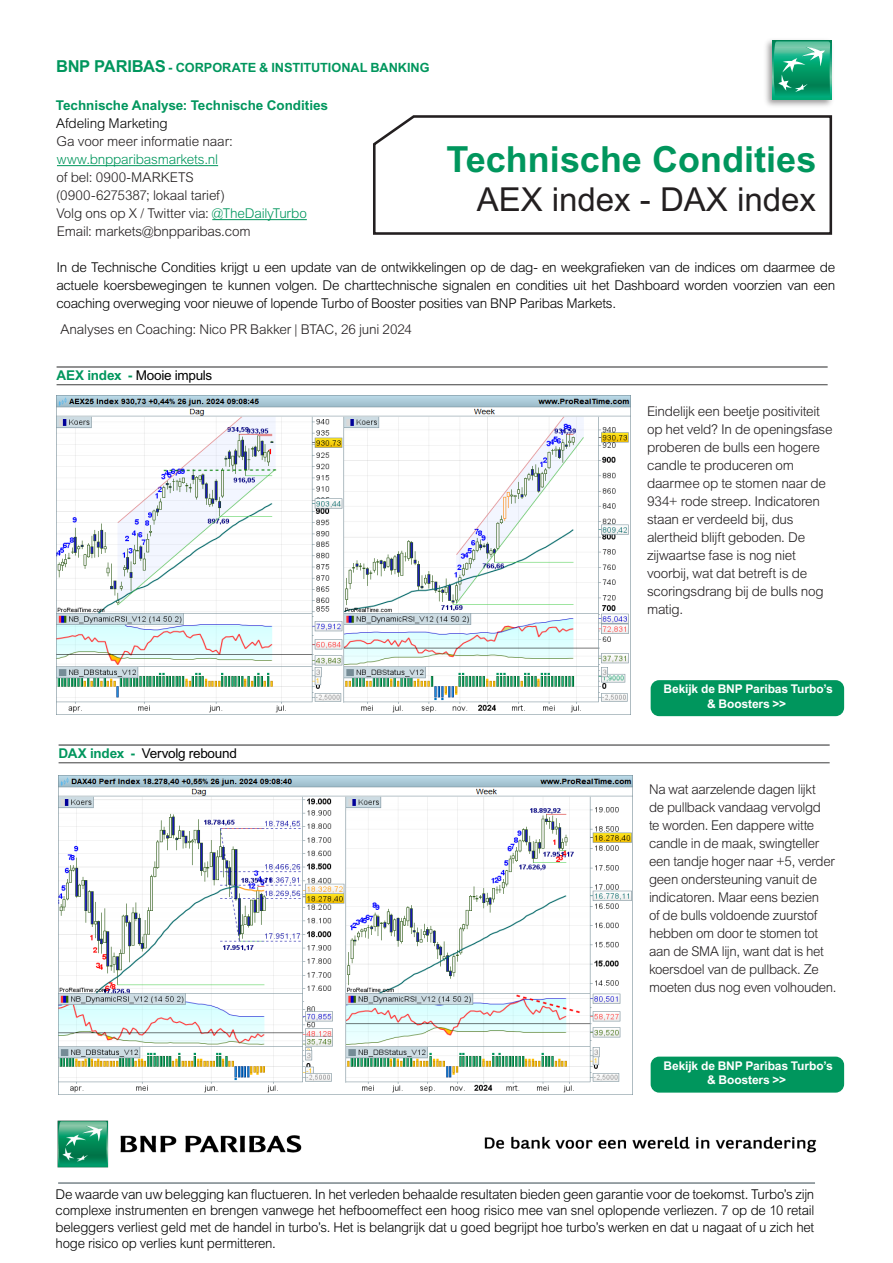
<style>
.page{position:relative;width:893px;height:1263px;background:#fff}
.page>*{position:absolute;margin:0;border:0;box-sizing:border-box;transform-origin:0 0}
.Réf_8_couv{font:700 36px "Arial MT Std";color:#00965d}
.Réf_8_couv-2{font:33px "Arial MT Std";color:#231f20}
.Body{font:300 13.5px/18px "Arial MT Std";letter-spacing:-.025em;color:#231f20}
.Basisalinea{font:300 13.5px/16.5px "Arial MT Std";letter-spacing:-.02em;color:#000;text-align:justify}
.Body-2{font:300 13.5px/18px "Arial MT Std";letter-spacing:-.025em;color:#000;text-align:justify}
.Intro_text_14_16pt{font:300 13.5px/18px "Arial MT Std";letter-spacing:-.015em;color:#231f20}
.Business_area_8_5_9pt{font:300 13.5px "Arial MT Std";letter-spacing:-.015em;color:#231f20}
.Basisalinea-2{font:13.5px "Arial MT Std";letter-spacing:-.02em;color:#000}
.Subheading_level_1_9_12pt_P646{font:700 13.5px "Arial MT Std";letter-spacing:-.005em;color:#00965d}
.Subheading_level_1_9_12pt_P646-2{font:300 13.5px "Arial MT Std";letter-spacing:-.01em;color:#231f20}
.Subheading_level_1_9_12pt_P646-3{font:300 13.5px "Arial MT Std";letter-spacing:-.01em;color:#000}
.Business_area_8_5_9pt-2{font:700 12.75px "Arial MT Std";letter-spacing:-.005em;color:#00965d}
.t1{font:700 12px/14.4px "Arial MT Std";letter-spacing:-.01em;color:#fff;text-align:center}
.s1{font-size:16.5px}
.s2{color:#00965d}
.s3{font-weight:700;color:#00965d}
</style>
<div class="page">
<img style="left:484px;top:1136px;width:333px;height:17px">
<img style="left:57px;top:1120px;width:245px;height:48px">
<svg style="left:373px;top:115px;width:460px;height:120px"></svg>
<img style="left:765px;top:40px;width:67px;height:66px">
<svg style="left:772px;top:40px;width:59px;height:59px"></svg>
<svg style="left:774px;top:41px;width:56px;height:56px"></svg>
<hr style="left:57px;top:366px;width:771px;height:2px;background:#3e3e3f">
<hr style="left:57px;top:384px;width:771px;height:1px;background:#3e3e3f">
<img style="left:56px;top:396px;width:574px;height:319px">
<hr style="left:59px;top:744px;width:771px;height:2px;background:#3e3e3f">
<hr style="left:59px;top:762px;width:771px;height:1px;background:#3e3e3f">
<img style="left:58px;top:776px;width:574px;height:319px">
<hr style="left:57px;top:165px;width:161px;height:1px;background:#00965d">
<hr style="left:212px;top:219px;width:95px;height:1px;background:#00965d">
<hr style="left:58px;top:1182px;width:757px;height:2px;background:#78848a">
<div style="left:651px;top:680px;width:193px;height:36px;background:#00965d;border-radius:9px"></div>
<div style="left:651px;top:1056px;width:193px;height:36px;background:#00965d;border-radius:9px"></div>
<p class="Business_area_8_5_9pt-2" style="left:56px;top:60px;width:375px"><span class="s1">BNP PARIBAS</span> - CORPORATE &amp; INSTITUTIONAL BANKING</p>
<p class="Subheading_level_1_9_12pt_P646" style="left:56px;top:98px;width:274px">Technische Analyse: Technische Condities</p>
<p class="Subheading_level_1_9_12pt_P646-3" style="left:56px;top:116px;width:113px">Afdeling Marketing</p>
<p class="Subheading_level_1_9_12pt_P646-2" style="left:56px;top:134px;width:178px">Ga voor meer informatie naar:</p>
<p class="Intro_text_14_16pt" style="left:56px;top:151px;width:252px"><span class="s2">www.bnpparibasmarkets.nl<br></span>of bel: 0900-MARKETS<br>(0900-6275387; lokaal tarief)<br>Volg ons op X / Twitter via: <span class="s2">@TheDailyTurbo</span></p>
<p class="Intro_text_14_16pt" style="left:57px;top:223px;width:195px">Email: markets@bnpparibas.com</p>
<p class="Réf_8_couv" style="left:447px;top:138px;width:371px">Technische Condities</p>
<p class="Réf_8_couv-2" style="left:477px;top:181px;width:341px">AEX index - DAX index</p>
<p class="Body-2" style="left:56px;top:259px;width:780px">In de Technische Condities krijgt u een update van de ontwikkelingen op de dag- en weekgrafieken van de indices om daarmee de actuele koersbewegingen te kunnen volgen. De charttechnische signalen en condities uit het Dashboard worden voorzien van een coaching overweging voor nieuwe of lopende Turbo of Booster posities van BNP Paribas Markets.</p>
<p class="Business_area_8_5_9pt" style="left:61px;top:322px;width:353px">Analyses en Coaching: Nico PR Bakker | BTAC, 26 juni 2024</p>
<p class="Basisalinea-2" style="left:57px;top:368px;width:157px"><span class="s3">AEX index -</span> Mooie impuls</p>
<p class="Basisalinea-2" style="left:59px;top:746px;width:180px"><span class="s3">DAX index -</span> Vervolg rebound</p>
<p class="Body" style="left:647px;top:403px;width:187px">Eindelijk een beetje positiviteit op het veld? In de openingsfase proberen de bulls een hogere candle te produceren om daarmee op te stomen naar de<br>934+ rode streep. Indicatoren staan er verdeeld bij, dus alertheid blijft geboden. De zijwaartse fase is nog niet voorbij, wat dat betreft is de scoringsdrang bij de bulls nog matig.</p>
<p class="t1" style="left:664px;top:682px;width:171px">Bekijk de BNP Paribas Turbo’s &amp; Boosters &gt;&gt;</p>
<p class="Body" style="left:649px;top:781px;width:189px">Na wat aarzelende dagen lijkt<br>de pullback vandaag vervolgd<br>te worden. Een dappere witte candle in de maak, swingteller een tandje hoger naar +5, verder geen ondersteuning vanuit de indicatoren. Maar eens bezien<br>of de bulls voldoende zuurstof hebben om door te stomen tot aan de SMA lijn, want dat is het koersdoel van de pullback. Ze moeten dus nog even volhouden.</p>
<p class="t1" style="left:664px;top:1058px;width:171px">Bekijk de BNP Paribas Turbo’s &amp; Boosters &gt;&gt;</p>
<p class="Basisalinea" style="left:56px;top:1186px;width:760px">De waarde van uw belegging kan fluctueren. In het verleden behaalde resultaten bieden geen garantie voor de toekomst. Turbo’s zijn complexe instrumenten en brengen vanwege het hefboomeffect een hoog risico mee van snel oplopende verliezen. 7 op de 10 retail beleggers verliest geld met de handel in turbo’s. Het is belangrijk dat u goed begrijpt hoe turbo’s werken en dat u nagaat of u zich het hoge risico op verlies kunt permitteren.</p>
</div>
